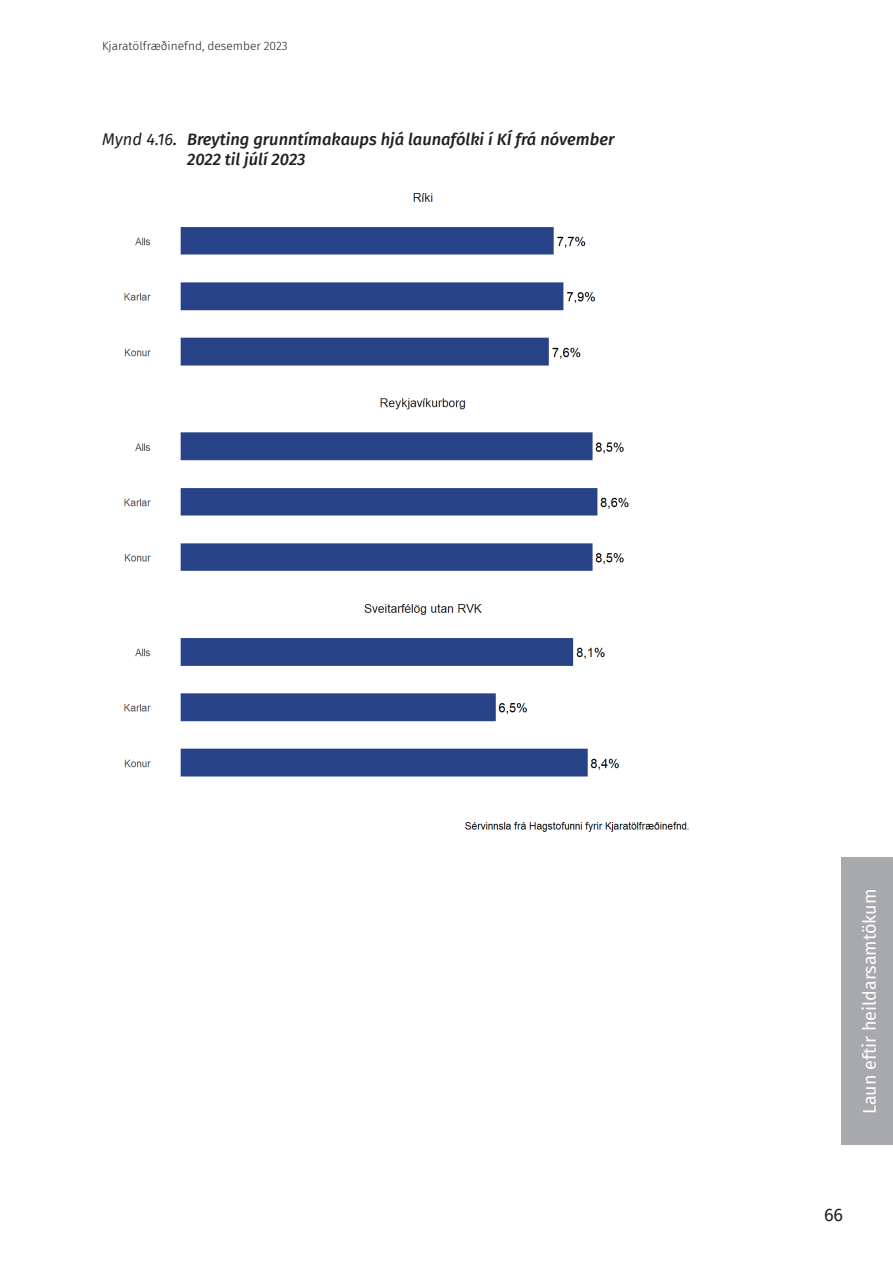
<style>
.page{position:relative;width:893px;height:1263px;background:#fff}
.page>*{position:absolute;margin:0;border:0;box-sizing:border-box;transform-origin:0 0}
.t1{font:18px "Fira Sans";color:#231f20}
.t2{font:17.85px "Fira Sans";color:#fff}
.Myndatexti{font:italic 500 16.5px/19.5px "Fira Sans";color:#231f20}
.t3{font:300 12px "Fira Sans";color:#231f20}
.s1{font-weight:400}
</style>
<div class="page">
<div style="left:842px;top:858px;width:51px;height:287px;background:#a8a9ad"></div>
<hr style="left:892px;top:1px;width:1px;height:1261px;background:#c0c0c0">
<img style="left:124px;top:193px;width:565px;height:639px">
<p class="t3" style="left:102px;top:37px;width:187px">Kjaratölfræðinefnd, desember 2023</p>
<p class="Myndatexti" style="left:187px;top:129px;width:429px;text-indent:-85px"><span class="s1">Mynd 4.16</span>. Breyting grunntímakaups hjá launafólki í KÍ frá nóvember<br>2022 til júlí 2023</p>
<p class="t2" style="left:856px;top:1114px;width:227px;rotate:-90deg">Laun eftir heildarsamtökum</p>
<p class="t1" style="left:824px;top:1201px;width:21px">66</p>
</div>
